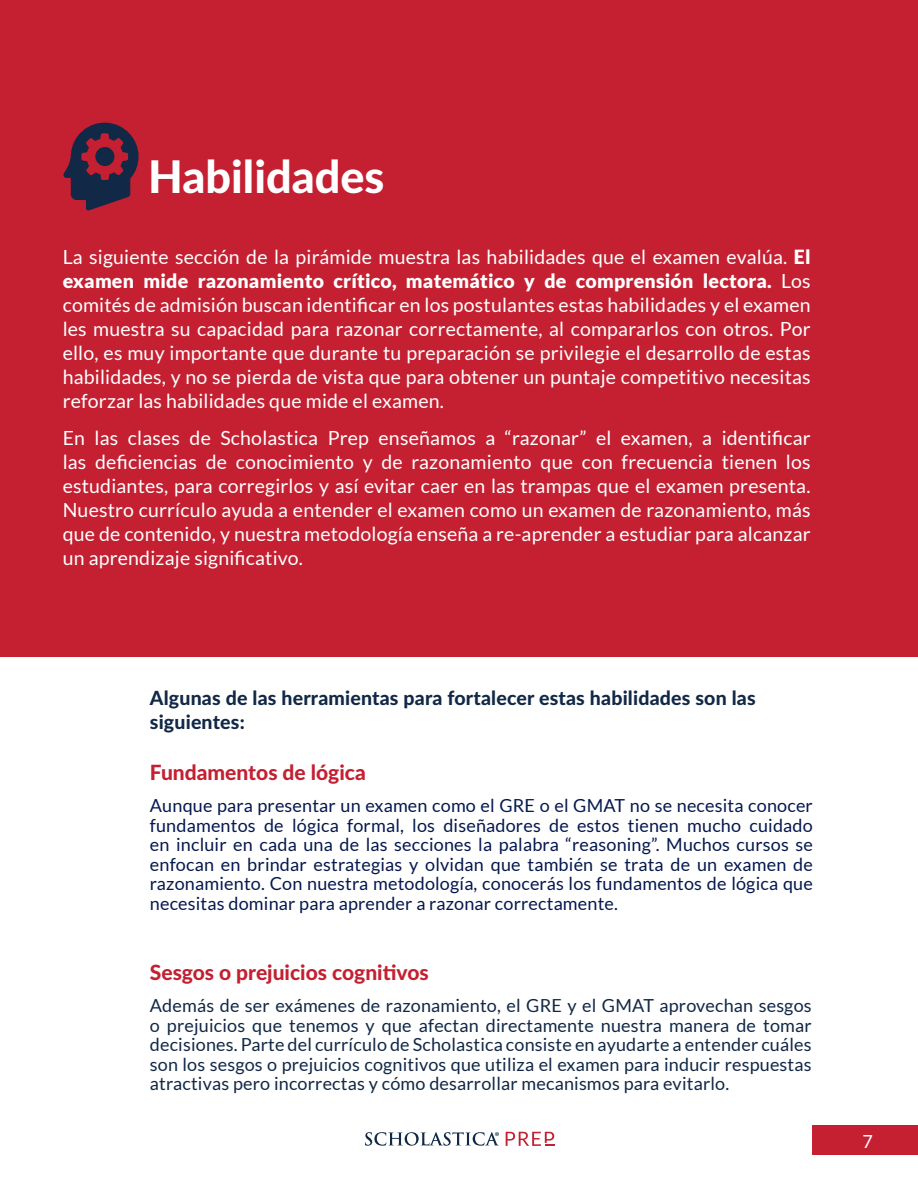
<style>
.page{position:relative;width:918px;height:1188px;background:#fff}
.page>*{position:absolute;margin:0;border:0;box-sizing:border-box;transform-origin:0 0}
.t1{font:800 45px "Lato";color:#fff}
.t2{font:800 21px "Lato";color:#c42032}
.t3{font:19.5px/24px "Lato";letter-spacing:.01em;color:#fff;text-align:justify}
.t4{font:800 19.5px/24px "Lato";letter-spacing:.01em;color:#112846}
.t5{font:18px/19.5px "Lato";letter-spacing:.01em;color:#06194f;text-align:justify}
.t6{font:18px/19.5px "Lato";letter-spacing:.01em;color:#112846;text-align:justify}
.t7{font:18px "Lato";color:#fff}
.s1{font-weight:900}
</style>
<div class="page">
<div style="left:0;top:0;width:918px;height:657px;background:#c42032"></div>
<div style="left:813px;top:1125px;width:105px;height:30px;background:#c42032"></div>
<svg style="left:365px;top:1132px;width:134px;height:14px"></svg>
<svg style="left:506px;top:1132px;width:48px;height:14px"></svg>
<svg style="left:63px;top:122px;width:76px;height:89px"></svg>
<p class="t1" style="left:148px;top:144px;width:238px">Habilidades</p>
<p class="t3" style="left:63px;top:245px;width:750px">La siguiente sección de la pirámide muestra las habilidades que el examen evalúa. <span class="s1">El examen mide razonamiento crítico, matemático y de comprensión lectora.</span> Los comités de admisión buscan identificar en los postulantes estas habilidades y el examen les muestra su capacidad para razonar correctamente, al compararlos con otros. Por ello, es muy importante que durante tu preparación se privilegie el desarrollo de estas habilidades, y no se pierda de vista que para obtener un puntaje competitivo necesitas reforzar las habilidades que mide el examen.</p>
<p class="t3" style="left:63px;top:426px;width:749px">En las clases de Scholastica Prep enseñamos a “razonar” el examen, a identificar las deficiencias de conocimiento y de razonamiento que con frecuencia tienen los estudiantes, para corregirlos y así evitar caer en las trampas que el examen presenta.<br>Nuestro currículo ayuda a entender el examen como un examen de razonamiento, más que de contenido, y nuestra metodología enseña a re-aprender a estudiar para alcanzar un aprendizaje significativo.</p>
<p class="t4" style="left:150px;top:685px;width:607px">Algunas de las herramientas para fortalecer estas habilidades son las siguientes:</p>
<p class="t2" style="left:150px;top:757px;width:217px">Fundamentos de lógica</p>
<p class="t5" style="left:150px;top:796px;width:665px">Aunque para presentar un examen como el GRE o el GMAT no se necesita conocer fundamentos de lógica formal, los diseñadores de estos tienen mucho cuidado en incluir en cada una de las secciones la palabra “reasoning”. Muchos cursos se enfocan en brindar estrategias y olvidan que también se trata de un examen de razonamiento. Con nuestra metodología, conocerás los fundamentos de lógica que necesitas dominar para aprender a razonar correctamente.</p>
<p class="t2" style="left:150px;top:957px;width:280px">Sesgos o prejuicios cognitivos</p>
<p class="t6" style="left:150px;top:996px;width:663px">Además de ser exámenes de razonamiento, el GRE y el GMAT aprovechan sesgos o prejuicios que tenemos y que afectan directamente nuestra manera de tomar decisiones. Parte del currículo de Scholastica consiste en ayudarte a entender cuáles son los sesgos o prejuicios cognitivos que utiliza el examen para inducir respuestas atractivas pero incorrectas y cómo desarrollar mecanismos para evitarlo.</p>
<p class="t7" style="left:863px;top:1131px;width:12px">7</p>
</div>
